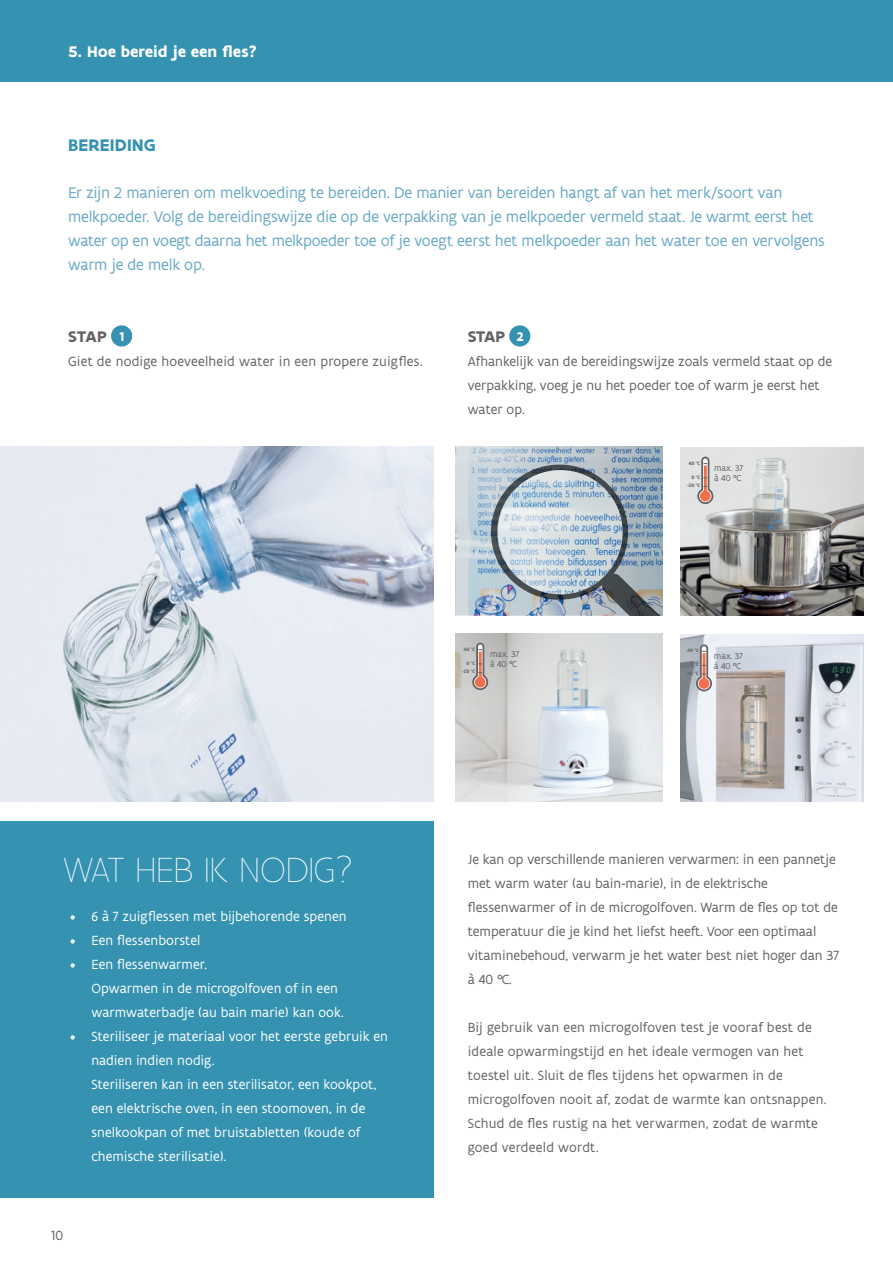
<style>
.page{position:relative;width:893px;height:1263px;background:#fff}
.page>*{position:absolute;margin:0;border:0;box-sizing:border-box;transform-origin:0 0}
.t1{font:100 37.5px "Flanders Art Sans";letter-spacing:.005em;color:#fff}
.t2{font:700 18px "Flanders Art Sans";letter-spacing:.005em;color:#3592b1}
.t3{font:16.5px/24px "Flanders Art Sans";letter-spacing:-.01em;color:#69a9c4}
.t4{font:700 16.5px "Flanders Art Sans";color:#fff}
.t5{font:700 16.5px "Flanders Art Sans";letter-spacing:-.01em;color:#636366}
.t6{font:14.25px/24px "Flanders Art Sans";color:#636366}
.t7{font:14.25px/24px "Flanders Art Sans";letter-spacing:.005em;color:#fff}
.t8{font:9.3px/10.5px "Flanders Art Sans";color:#636366}
.t9{font:700 4.65px/8.4px "Neo Sans Pro";color:#636366;text-align:right}
.t10{font:700 4.5px/8.4px "Neo Sans Pro";color:#636366;text-align:right}
.s1{font-size:13.5px;color:#fff}
</style>
<div class="page">
<div style="left:0;top:0;width:893px;height:82px;background:#3592b1"></div>
<div style="left:111px;top:325px;width:21px;height:22px;background:#3592b1;border-radius:50%"></div>
<div style="left:509px;top:325px;width:21px;height:22px;background:#3592b1;border-radius:50%"></div>
<img style="left:0;top:446px;width:433px;height:355px">
<svg style="left:681px;top:447px;width:183px;height:168px;background:#a4a3a1"></svg>
<svg style="left:455px;top:633px;width:208px;height:168px;background:#d7d9da"></svg>
<svg style="left:456px;top:446px;width:207px;height:169px;background:#a1b1bd"></svg>
<img style="left:498px;top:470px;width:125px;height:124px">
<svg style="left:681px;top:635px;width:183px;height:166px;background:#c5c6ca"></svg>
<div style="left:0;top:821px;width:434px;height:376px;background:#3592b1"></div>
<p class="t4" style="left:68px;top:41px;width:191px">5. Hoe bereid je een fles?</p>
<p class="t2" style="left:68px;top:134px;width:89px">BEREIDING</p>
<p class="t3" style="left:68px;top:180px;width:758px">Er zijn 2 manieren om melkvoeding te bereiden. De manier van bereiden hangt af van het merk/soort van melkpoeder. Volg de bereidingswijze die op de verpakking van je melkpoeder vermeld staat. Je warmt eerst het water op en voegt daarna het melkpoeder toe of je voegt eerst het melkpoeder aan het water toe en vervolgens warm je de melk op.</p>
<p class="t5" style="left:68px;top:326px;width:58px">STAP <span class="s1">1</span></p>
<p class="t6" style="left:68px;top:349px;width:356px">Giet de nodige hoeveelheid water in een propere zuigfles.</p>
<p class="t5" style="left:468px;top:326px;width:57px">STAP <span class="s1">2</span></p>
<p class="t6" style="left:468px;top:349px;width:366px">Afhankelijk van de bereidingswijze zoals vermeld staat op de verpakking, voeg je nu het poeder toe of warm je eerst het water op.</p>
<p class="t9" style="left:688px;top:459px;width:13px">40 °C</p>
<p class="t9" style="left:687px;top:473px;width:14px">0 °C -20 °C</p>
<p class="t8" style="left:714px;top:462px;width:31px">max. 37 à 40 °C</p>
<p class="t9" style="left:464px;top:645px;width:13px">40 °C</p>
<p class="t9" style="left:462px;top:659px;width:14px">0 °C -20 °C</p>
<p class="t8" style="left:490px;top:648px;width:31px">max. 37 à 40 °C</p>
<p class="t10" style="left:687px;top:646px;width:13px">40 °C</p>
<p class="t10" style="left:686px;top:660px;width:14px">0 °C -20 °C</p>
<p class="t8" style="left:714px;top:650px;width:31px">max. 37 à 40 °C</p>
<h1 class="t1" style="left:63px;top:849px;width:291px">WAT HEB IK NODIG?</h1>
<p class="t7" style="left:70px;top:904px;width:278px">• 6 à 7 zuigflessen met bijbehorende spenen</p>
<p class="t7" style="left:70px;top:928px;width:132px">• Een flessenborstel</p>
<p class="t7" style="left:91px;top:952px;width:254px;text-indent:-21px">• Een flessenwarmer.<br>Opwarmen in de microgolfoven of in een warmwaterbadje (au bain marie) kan ook.</p>
<p class="t7" style="left:91px;top:1024px;width:298px;text-indent:-21px">• Steriliseer je materiaal voor het eerste gebruik en nadien indien nodig.<br>Steriliseren kan in een sterilisator, een kookpot, een elektrische oven, in een stoomoven, in de snelkookpan of met bruistabletten (koude of chemische sterilisatie).</p>
<p class="t6" style="left:51px;top:1223px;width:14px">10</p>
<p class="t6" style="left:468px;top:847px;width:373px">Je kan op verschillende manieren verwarmen: in een pannetje met warm water (au bain-marie), in de elektrische flessenwarmer of in de microgolfoven. Warm de fles op tot de temperatuur die je kind het liefst heeft. Voor een optimaal vitaminebehoud, verwarm je het water best niet hoger dan 37 à 40 °C.</p>
<p class="t6" style="left:468px;top:1015px;width:360px">Bij gebruik van een microgolfoven test je vooraf best de ideale opwarmingstijd en het ideale vermogen van het toestel uit. Sluit de fles tijdens het opwarmen in de microgolfoven nooit af, zodat de warmte kan ontsnappen.<br>Schud de fles rustig na het verwarmen, zodat de warmte goed verdeeld wordt.</p>
</div>
